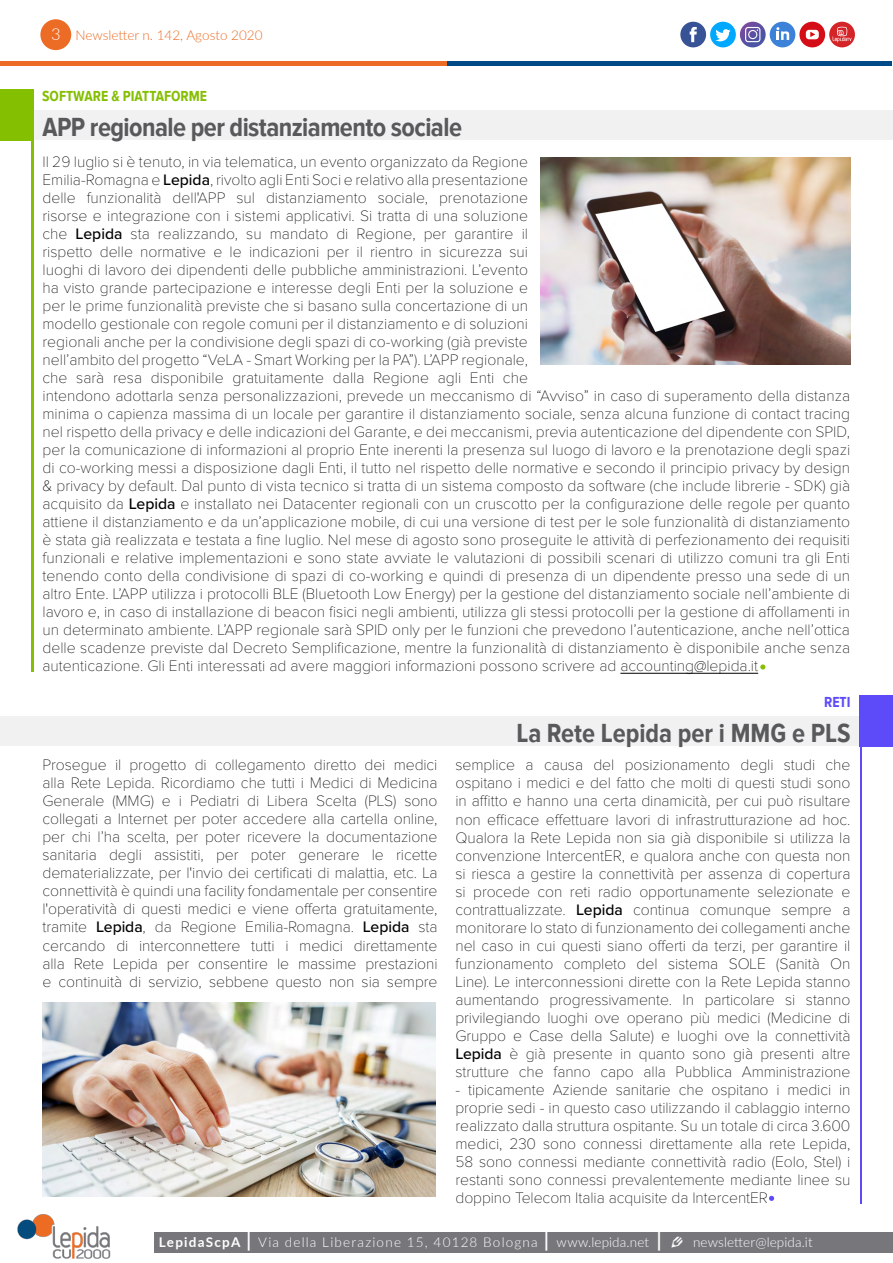
<style>
.page{position:relative;width:893px;height:1263px;background:#fff}
.page>*{position:absolute;margin:0;border:0;box-sizing:border-box;transform-origin:0 0}
.t1{font:700 27px "Proxima Nova Cond";letter-spacing:-.02em;color:#58595b}
.t2{font:700 27px "Proxima Nova Cond";color:#58595b}
.t3{font:100 15.75px/18px "Proxima Nova";color:#000;text-align:justify}
.t4{font:700 15px "Proxima Nova Cond";color:#84bf01}
.t5{font:700 15px "Proxima Nova Cond";color:#5d4bf9}
.t6{font:300 13.5px "Lato";letter-spacing:.075em;color:#fff}
.t7{font:300 13.5px "Lato";color:#ec6c25}
.s1{font-size:16.5px;color:#fff}
.s2{font-weight:500}
.s3{font-weight:700}
.s4{font-weight:600;font-size:21px}
.s5{font-family:"Modern Pictograms";font-weight:400;font-size:19.5px}
</style>
<div class="page">
<div style="left:154px;top:1232px;width:739px;height:20px;background:#77777b"></div>
<img style="left:17px;top:1214px;width:94px;height:45px">
<div style="left:40px;top:19px;width:31px;height:31px;background:#ec6c25;border-radius:50%"></div>
<div style="left:446px;top:61px;width:446px;height:5px;background:#004a87"></div>
<div style="left:0;top:61px;width:447px;height:5px;background:#ec6c25"></div>
<div style="left:710px;top:22px;width:26px;height:25px;background:#00a8ff;border-radius:50%"></div>
<svg style="left:715px;top:29px;width:15px;height:12px"></svg>
<div style="left:799px;top:22px;width:26px;height:25px;background:#d40d17;border-radius:50%"></div>
<div style="left:806px;top:30px;width:13px;height:9px;background:#fff;border-radius:3px"></div>
<svg style="left:810px;top:32px;width:5px;height:5px"></svg>
<div style="left:770px;top:22px;width:25px;height:25px;background:#3d82d9;border-radius:50%"></div>
<svg style="left:776px;top:27px;width:13px;height:13px"></svg>
<svg style="left:740px;top:22px;width:26px;height:25px"></svg>
<svg style="left:745px;top:27px;width:15px;height:15px"></svg>
<div style="left:680px;top:22px;width:26px;height:25px;background:#385296;border-radius:50%"></div>
<svg style="left:690px;top:27px;width:7px;height:15px"></svg>
<div style="left:829px;top:22px;width:26px;height:25px;background:#d42427;border-radius:50%"></div>
<svg style="left:833px;top:27px;width:18px;height:15px"></svg>
<div style="left:0;top:716px;width:893px;height:30px;background:#f1f1f2"></div>
<hr style="left:620px;top:673px;width:138px;height:1px;background:#000">
<div style="left:0;top:110px;width:893px;height:30px;background:#f1f1f2"></div>
<div style="left:0;top:89px;width:33px;height:51px;background:#84bf01"></div>
<hr style="left:31px;top:114px;width:2px;height:557px;background:#84bf01">
<div style="left:860px;top:695px;width:33px;height:51px;background:#5d4bf9"></div>
<hr style="left:860px;top:736px;width:2px;height:467px;background:#5d4bf9">
<svg style="left:769px;top:1196px;width:5px;height:5px"></svg>
<svg style="left:760px;top:664px;width:5px;height:5px"></svg>
<img style="left:541px;top:158px;width:309px;height:206px">
<img style="left:43px;top:1002px;width:393px;height:194px">
<p class="t7" style="left:51px;top:26px;width:213px"><span class="s1">3</span> Newsletter n. 142, Agosto 2020</p>
<p class="t4" style="left:42px;top:88px;width:167px">SOFTWARE &amp; PIATTAFORME</p>
<h1 class="t1" style="left:43px;top:112px;width:421px">APP regionale per distanziamento sociale</h1>
<p class="t3" style="left:43px;top:154px;width:809px;text-align:left">Il 29 luglio si è tenuto, in via telematica, un evento organizzato da Regione<br>Emilia-Romagna e <span class="s2">Lepida</span>, rivolto agli Enti Soci e relativo alla presentazione<br>delle funzionalità dell'APP sul distanziamento sociale, prenotazione<br>risorse e integrazione con i sistemi applicativi. Si tratta di una soluzione<br>che <span class="s2">Lepida</span> sta realizzando, su mandato di Regione, per garantire il<br>rispetto delle normative e le indicazioni per il rientro in sicurezza sui<br>luoghi di lavoro dei dipendenti delle pubbliche amministrazioni. L’evento<br>ha visto grande partecipazione e interesse degli Enti per la soluzione e<br>per le prime funzionalità previste che si basano sulla concertazione di un<br>modello gestionale con regole comuni per il distanziamento e di soluzioni<br>regionali anche per la condivisione degli spazi di co-working (già previste<br>nell’ambito del progetto “VeLA - Smart Working per la PA”). L’APP regionale,<br>che sarà resa disponibile gratuitamente dalla Regione agli Enti che<br>intendono adottarla senza personalizzazioni, prevede un meccanismo di “Avviso” in caso di superamento della distanza minima o capienza massima di un locale per garantire il distanziamento sociale, senza alcuna funzione di contact tracing nel rispetto della privacy e delle indicazioni del Garante, e dei meccanismi, previa autenticazione del dipendente con SPID, per la comunicazione di informazioni al proprio Ente inerenti la presenza sul luogo di lavoro e la prenotazione degli spazi di co-working messi a disposizione dagli Enti, il tutto nel rispetto delle normative e secondo il principio privacy by design &amp; privacy by default. Dal punto di vista tecnico si tratta di un sistema composto da software (che include librerie - SDK) già acquisito da <span class="s2">Lepida</span> e installato nei Datacenter regionali con un cruscotto per la configurazione delle regole per quanto attiene il distanziamento e da un’applicazione mobile, di cui una versione di test per le sole funzionalità di distanziamento è stata già realizzata e testata a fine luglio. Nel mese di agosto sono proseguite le attività di perfezionamento dei requisiti funzionali e relative implementazioni e sono state avviate le valutazioni di possibili scenari di utilizzo comuni tra gli Enti tenendo conto della condivisione di spazi di co-working e quindi di presenza di un dipendente presso una sede di un altro Ente. L’APP utilizza i protocolli BLE (Bluetooth Low Energy) per la gestione del distanziamento sociale nell’ambiente di lavoro e, in caso di installazione di beacon fisici negli ambienti, utilizza gli stessi protocolli per la gestione di affollamenti in un determinato ambiente. L’APP regionale sarà SPID only per le funzioni che prevedono l’autenticazione, anche nell’ottica delle scadenze previste dal Decreto Semplificazione, mentre la funzionalità di distanziamento è disponibile anche senza autenticazione. Gli Enti interessati ad avere maggiori informazioni possono scrivere ad accounting@lepida.it</p>
<p class="t5" style="left:824px;top:694px;width:28px">RETI</p>
<h1 class="t2" style="left:516px;top:718px;width:336px">La Rete Lepida per i MMG e PLS</h1>
<p class="t3" style="left:43px;top:757px;width:396px">Prosegue il progetto di collegamento diretto dei medici alla Rete Lepida. Ricordiamo che tutti i Medici di Medicina Generale (MMG) e i Pediatri di Libera Scelta (PLS) sono collegati a Internet per poter accedere alla cartella online, per chi l’ha scelta, per poter ricevere la documentazione sanitaria degli assistiti, per poter generare le ricette dematerializzate, per l'invio dei certificati di malattia, etc. La connettività è quindi una facility fondamentale per consentire l'operatività di questi medici e viene offerta gratuitamente, tramite <span class="s2">Lepida</span>, da Regione Emilia-Romagna. <span class="s2">Lepida</span> sta cercando di interconnettere tutti i medici direttamente alla Rete Lepida per consentire le massime prestazioni e continuità di servizio, sebbene questo non sia sempre</p>
<p class="t3" style="left:455px;top:757px;width:396px">semplice a causa del posizionamento degli studi che ospitano i medici e del fatto che molti di questi studi sono in affitto e hanno una certa dinamicità, per cui può risultare non efficace effettuare lavori di infrastrutturazione ad hoc.<br>Qualora la Rete Lepida non sia già disponibile si utilizza la convenzione IntercentER, e qualora anche con questa non si riesca a gestire la connettività per assenza di copertura si procede con reti radio opportunamente selezionate e contrattualizzate. <span class="s2">Lepida</span> continua comunque sempre a monitorare lo stato di funzionamento dei collegamenti anche nel caso in cui questi siano offerti da terzi, per garantire il funzionamento completo del sistema SOLE (Sanità On Line). Le interconnessioni dirette con la Rete Lepida stanno aumentando progressivamente. In particolare si stanno privilegiando luoghi ove operano più medici (Medicine di Gruppo e Case della Salute) e luoghi ove la connettività <span class="s2">Lepida</span> è già presente in quanto sono già presenti altre strutture che fanno capo alla Pubblica Amministrazione</p>
<p class="t3" style="left:455px;top:1081px;width:396px">- tipicamente Aziende sanitarie che ospitano i medici in proprie sedi - in questo caso utilizzando il cablaggio interno realizzato dalla struttura ospitante. Su un totale di circa 3.600 medici, 230 sono connessi direttamente alla rete Lepida, 58 sono connessi mediante connettività radio (Eolo, Stel) i restanti sono connessi prevalentemente mediante linee su doppino Telecom Italia acquisite da IntercentER</p>
<p class="t6" style="left:159px;top:1233px;width:655px"><span class="s3">LepidaScpA</span> <span class="s4">|</span> Via della Liberazione 15, 40128 Bologna <span class="s4">|</span> www.lepida.net <span class="s4">|</span> <span class="s5">e</span> newsletter@lepida.it</p>
</div>
